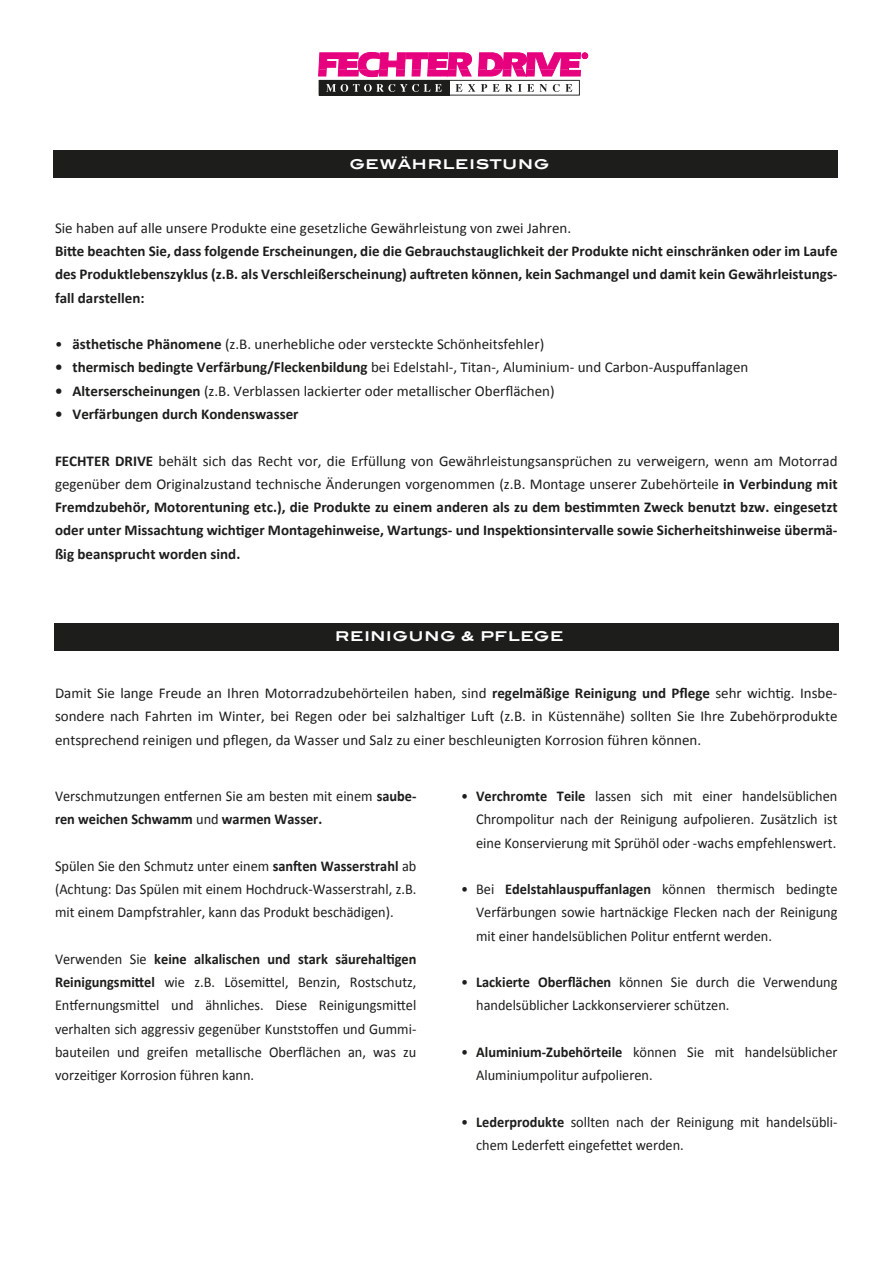
<style>
.page{position:relative;width:893px;height:1263px;background:#fff}
.page>*{position:absolute;margin:0;border:0;box-sizing:border-box;transform-origin:0 0}
.t1{font:15px/23.2px "Calibri";color:#1d1d1b;scale:.95 1}
.t2{font:700 15px/23.2px "Calibri";color:#1d1d1b;text-align:justify}
.t3{font:15px/23.2px "Calibri";color:#1d1d1b;text-align:justify}
.t4{font:700 13.5px "Blair ITC";letter-spacing:.06em;color:#fff}
.s1{font-weight:700}
.s2{font-weight:400}
</style>
<div class="page">
<svg style="left:318px;top:52px;width:270px;height:44px"></svg>
<div style="left:54px;top:624px;width:785px;height:27px;background:#1d1d1b"></div>
<div style="left:53px;top:150px;width:785px;height:27px;background:#1d1d1b"></div>
<p class="t4" style="left:349px;top:156px;width:202px">GEWÄHRLEISTUNG</p>
<p class="t3" style="left:55px;top:216px;width:518px">Sie haben auf alle unsere Produkte eine gesetzliche Gewährleistung von zwei Jahren.</p>
<p class="t2" style="left:55px;top:240px;width:784px">Bitte beachten Sie, dass folgende Erscheinungen, die die Gebrauchstauglichkeit der Produkte nicht einschränken oder im Laufe des Produktlebenszyklus (z.B. als Verschleißerscheinung) auftreten können, kein Sachmangel und damit kein Gewährleistungs&shy;fall darstellen:</p>
<p class="t3" style="left:55px;top:333px;width:491px">• <span class="s1">ästhetische Phänomene</span> (z.B. unerhebliche oder versteckte Schönheitsfehler)</p>
<p class="t3" style="left:55px;top:356px;width:695px"><span class="s1">• thermisch bedingte Verfärbung/Fleckenbildung</span> bei Edelstahl-, Titan-, Aluminium- und Carbon-Auspuffanlagen</p>
<p class="t3" style="left:55px;top:379px;width:501px"><span class="s1">• Alterserscheinungen</span> (z.B. Verblassen lackierter oder metallischer Oberflächen)</p>
<p class="t2" style="left:55px;top:402px;width:245px">• Verfärbungen durch Kondenswasser</p>
<p class="t2" style="left:55px;top:449px;width:784px">FECHTER DRIVE <span class="s2">behält sich das Recht vor, die Erfüllung von Gewährleistungsansprüchen zu verweigern, wenn am Motorrad gegenüber dem Originalzustand technische Änderungen vorgenommen (z.B. Montage unserer Zubehörteile</span> in Verbindung mit Fremdzubehör, Motorentuning etc.), die Produkte zu einem anderen als zu dem bestimmten Zweck benutzt bzw. eingesetzt oder unter Missachtung wichtiger Montagehinweise, Wartungs- und Inspektionsintervalle sowie Sicherheitshinweise übermä&shy;ßig beansprucht worden sind.</p>
<p class="t4" style="left:335px;top:628px;width:230px">REINIGUNG &amp; PFLEGE</p>
<p class="t3" style="left:55px;top:682px;width:784px">Damit Sie lange Freude an Ihren Motorradzubehörteilen haben, sind <span class="s1">regelmäßige Reinigung und Pflege</span> sehr wichtig. Insbe&shy;sondere nach Fahrten im Winter, bei Regen oder bei salzhaltiger Luft (z.B. in Küstennähe) sollten Sie Ihre Zubehörprodukte entsprechend reinigen und pflegen, da Wasser und Salz zu einer beschleunigten Korrosion führen können.</p>
<p class="t1" style="left:55px;top:785px;width:382px">Verschmutzungen entfernen Sie am besten mit einem <span class="s1">saube&shy;ren weichen Schwamm</span> und <span class="s1">warmen Wasser.</span></p>
<p class="t1" style="left:55px;top:854px;width:382px;text-align:justify">Spülen Sie den Schmutz unter einem <span class="s1">sanften Wasserstrahl</span> ab (Achtung: Das Spülen mit einem Hochdruck-Wasserstrahl, z.B. mit einem Dampfstrahler, kann das Produkt beschädigen).</p>
<p class="t1" style="left:55px;top:947px;width:382px;text-align:justify">Verwenden Sie <span class="s1">keine alkalischen und stark säurehaltigen Reinigungsmittel</span> wie z.B. Lösemittel, Benzin, Rostschutz, Entfernungsmittel und ähnliches. Diese Reinigungsmittel verhalten sich aggressiv gegenüber Kunststoffen und Gummi&shy;bauteilen und greifen metallische Oberflächen an, was zu vorzeitiger Korrosion führen kann.</p>
<p class="t1" style="left:476px;top:785px;width:382px;text-align:justify;text-indent:-15px">• <span class="s1">Verchromte Teile</span> lassen sich mit einer handelsüblichen Chrompolitur nach der Reinigung aufpolieren. Zusätzlich ist eine Konservierung mit Sprühöl oder -wachs empfehlenswert.</p>
<p class="t1" style="left:476px;top:878px;width:382px;text-align:justify;text-indent:-15px">• Bei <span class="s1">Edelstahlauspuffanlagen</span> können thermisch bedingte Verfärbungen sowie hartnäckige Flecken nach der Reinigung mit einer handelsüblichen Politur entfernt werden.</p>
<p class="t1" style="left:476px;top:971px;width:382px;text-indent:-15px">• <span class="s1">Lackierte Oberflächen</span> können Sie durch die Verwendung handelsüblicher Lackkonservierer schützen.</p>
<p class="t1" style="left:476px;top:1040px;width:382px;text-indent:-15px">• <span class="s1">Aluminium-Zubehörteile</span> können Sie mit handelsüblicher<br>Aluminiumpolitur aufpolieren.</p>
<p class="t1" style="left:476px;top:1110px;width:382px;text-indent:-15px">• <span class="s1">Lederprodukte</span> sollten nach der Reinigung mit handelsübli&shy;chem Lederfett eingefettet werden.</p>
</div>
